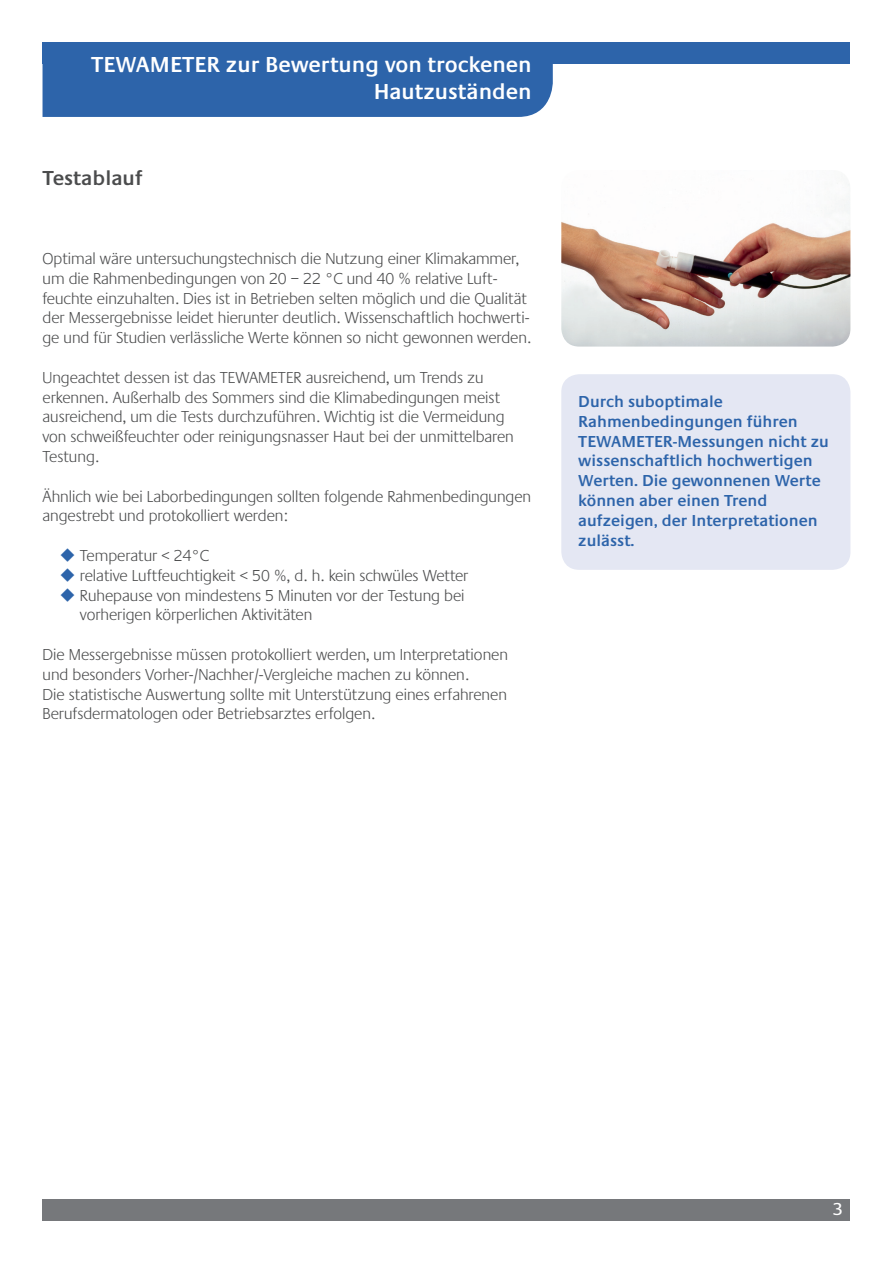
<style>
.page{position:relative;width:893px;height:1263px;background:#fff}
.page>*{position:absolute;margin:0;border:0;box-sizing:border-box;transform-origin:0 0}
.t1{font:600 22.5px/27px "Praxis";color:#fff;text-align:right}
.t2{font:600 21px "Praxis";color:#4b4c4d}
.t3{font:18px "Praxis";color:#fff}
.t4{font:300 16.5px/19.8px "Praxis";color:#4b4c4d}
.t5{font:600 16.5px/19.8px "Praxis";color:#2d64aa}
.s1{color:#2d64aa}
</style>
<div class="page">
<div style="left:43px;top:1199px;width:807px;height:21px;background:#76787b"></div>
<div style="left:43px;top:43px;width:807px;height:21px;background:#2d64aa"></div>
<div style="left:43px;top:64px;width:510px;height:53px;background:#2d64aa"></div>
<div style="left:561px;top:374px;width:289px;height:196px;background:#e4e7f3;border-radius:18px"></div>
<img style="left:561px;top:184px;width:289px;height:163px">
<h1 class="t1" style="left:91px;top:51px;width:442px">TEWAMETER zur Bewertung von trockenen<br>Hautzuständen</h1>
<p class="t2" style="left:43px;top:166px;width:102px">Testablauf</p>
<p class="t4" style="left:43px;top:249px;width:490px">Optimal wäre untersuchungstechnisch die Nutzung einer Klimakammer, um die Rahmenbedingungen von 20 – 22 °C und 40 % relative Luft&shy;feuchte einzuhalten. Dies ist in Betrieben selten möglich und die Qualität der Messergebnisse leidet hierunter deutlich. Wissenschaftlich hochwerti&shy;ge und für Studien verlässliche Werte können so nicht gewonnen werden.</p>
<p class="t4" style="left:43px;top:368px;width:473px">Ungeachtet dessen ist das TEWAMETER ausreichend, um Trends zu erkennen. Außerhalb des Sommers sind die Klimabedingungen meist ausreichend, um die Tests durchzuführen. Wichtig ist die Vermeidung von schweißfeuchter oder reinigungsnasser Haut bei der unmittelbaren Testung.</p>
<p class="t4" style="left:43px;top:487px;width:490px">Ähnlich wie bei Laborbedingungen sollten folgende Rahmenbedingungen angestrebt und protokolliert werden:</p>
<p class="t4" style="left:60px;top:546px;width:151px"><span class="s1">◆</span> Temperatur &lt; 24°C</p>
<p class="t4" style="left:60px;top:566px;width:410px"><span class="s1">◆</span> relative Luftfeuchtigkeit &lt; 50 %, d. h. kein schwüles Wetter</p>
<p class="t4" style="left:80px;top:586px;width:386px;text-indent:-20px"><span class="s1">◆</span> Ruhepause von mindestens 5 Minuten vor der Testung bei vorherigen körperlichen Aktivitäten</p>
<p class="t4" style="left:43px;top:645px;width:467px">Die Messergebnisse müssen protokolliert werden, um Interpretationen und besonders Vorher-/Nachher/-Vergleiche machen zu können.<br>Die statistische Auswertung sollte mit Unterstützung eines erfahrenen Berufsdermatologen oder Betriebsarztes erfolgen.</p>
<p class="t5" style="left:578px;top:392px;width:252px">Durch suboptimale<br>Rahmenbedingungen führen<br>TEWAMETER-Messungen nicht zu wissenschaftlich hochwertigen<br>Werten. Die gewonnenen Werte können aber einen Trend aufzeigen, der Interpretationen zulässt.</p>
<p class="t3" style="left:832px;top:1199px;width:12px">3</p>
</div>
